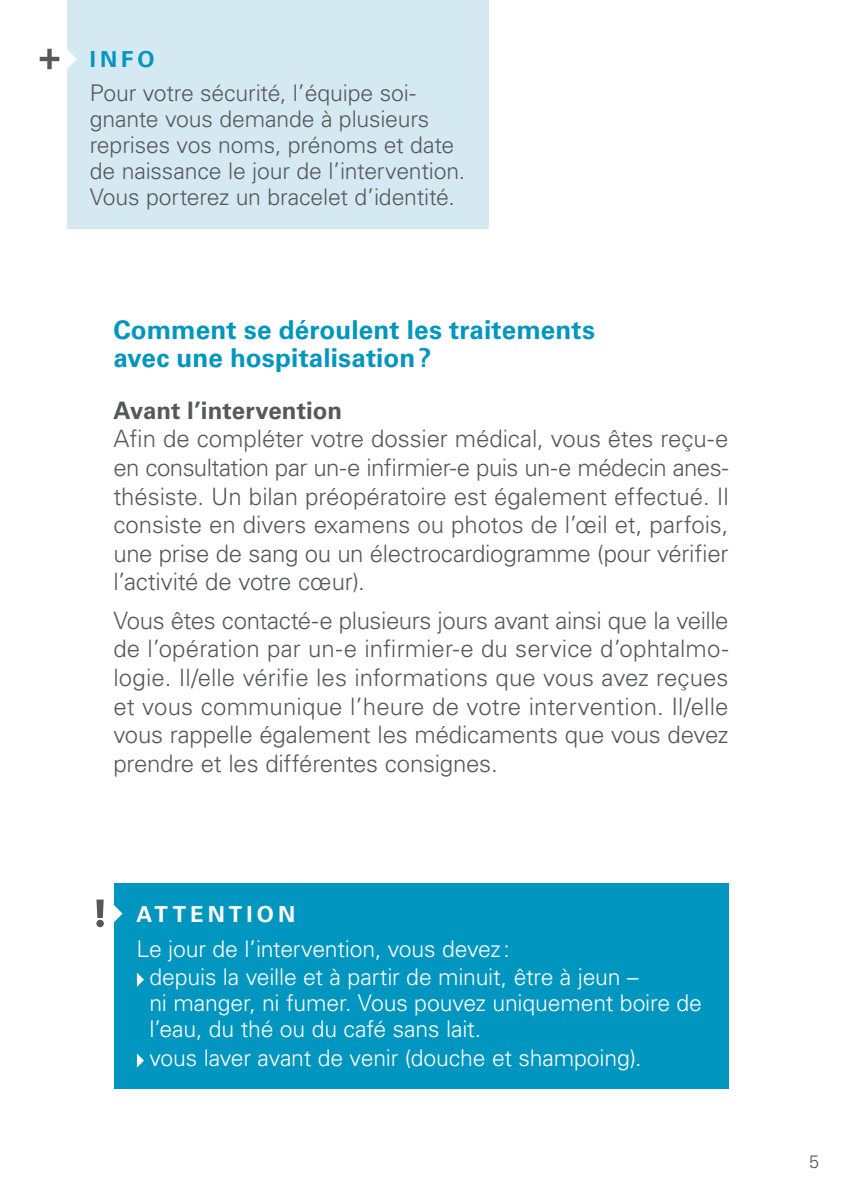
<style>
.page{position:relative;width:842px;height:1191px;background:#fff}
.page>*{position:absolute;margin:0;border:0;box-sizing:border-box;transform-origin:0 0}
.t1{font:700 26px/28.6px "Univers LT Std";letter-spacing:.005em;color:#0096bf}
.t2{font:300 24px/28.6px "Univers LT Std";letter-spacing:-.01em;color:#57585a;text-align:justify}
.t3{font:700 24px "Univers LT Std";letter-spacing:.005em;color:#57585a}
.t4{font:300 23px/28.8px "Univers LT Std";letter-spacing:-.01em;color:#fff}
.t5{font:300 23px/26px "Univers LT Std";letter-spacing:-.01em;color:#57585a}
.t6{font:700 22px "Univers LT Std";letter-spacing:.185em;color:#fff}
.t7{font:700 22px "Univers LT Std";color:#0096bf}
.t8{font:300 18px "Univers LT Std";color:#57585a}
</style>
<div class="page">
<div style="left:67px;top:0;width:421px;height:229px;background:#d5e9f2"></div>
<svg style="left:40px;top:49px;width:37px;height:20px"></svg>
<div style="left:114px;top:883px;width:615px;height:206px;background:#0096bf"></div>
<svg style="left:137px;top:972px;width:7px;height:14px"></svg>
<svg style="left:137px;top:1053px;width:7px;height:14px"></svg>
<svg style="left:96px;top:899px;width:27px;height:28px"></svg>
<p class="t7" style="left:90px;top:46px;width:66px">INFO</p>
<p class="t5" style="left:90px;top:80px;width:377px">Pour votre sécurité, l’équipe soi&shy;gnante vous demande à plusieurs reprises vos noms, prénoms et date de naissance le jour de l’intervention.<br>Vous porterez un bracelet d’identité.</p>
<p class="t1" style="left:113px;top:315px;width:483px">Comment se déroulent les traitements avec une hospitalisation?</p>
<p class="t3" style="left:113px;top:396px;width:230px">Avant l’intervention</p>
<p class="t2" style="left:113px;top:424px;width:617px">Afin de compléter votre dossier médical, vous êtes reçu-e en consultation par un-e infirmier-e puis un-e médecin anes&shy;thésiste. Un bilan préopératoire est également effectué. Il consiste en divers examens ou photos de l’œil et, parfois, une prise de sang ou un électrocardiogramme (pour vérifier l’activité de votre cœur).</p>
<p class="t2" style="left:113px;top:606px;width:617px">Vous êtes contacté-e plusieurs jours avant ainsi que la veille de l’opération par un-e infirmier-e du service d’ophtalmo&shy;logie. Il/elle vérifie les informations que vous avez reçues et vous communique l’heure de votre intervention. Il/elle vous rappelle également les médicaments que vous devez prendre et les différentes consignes.</p>
<p class="t6" style="left:136px;top:901px;width:160px">ATTENTION</p>
<p class="t4" style="left:149px;top:934px;width:491px;text-indent:-13px">Le jour de l’intervention, vous devez :<br>depuis la veille et à partir de minuit, être à jeun –</p>
<p class="t4" style="left:149px;top:990px;width:554px;line-height:26px">ni manger, ni fumer. Vous pouvez uniquement boire de l’eau, du thé ou du café sans lait.</p>
<p class="t4" style="left:149px;top:1043px;width:494px">vous laver avant de venir (douche et shampoing).</p>
<p class="t8" style="left:809px;top:1151px;width:12px">5</p>
</div>
